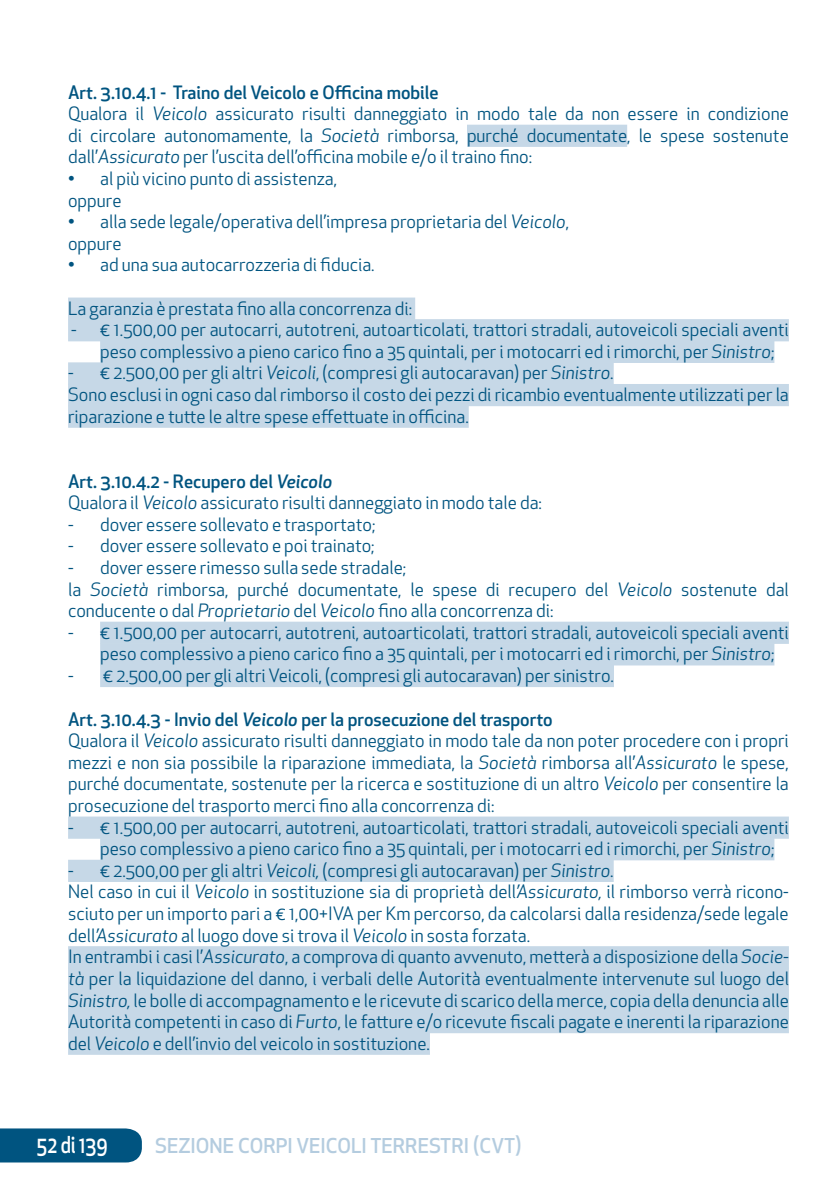
<style>
.page{position:relative;width:840px;height:1191px;background:#fff}
.page>*{position:absolute;margin:0;border:0;box-sizing:border-box;transform-origin:0 0}
.t1{font:500 22.8px "Apex New";letter-spacing:-.01em;color:#fff;scale:.83 1}
.t2{font:500 20px "Apex New";color:#b4ccdf}
.t3{font:18px/21.6px "Apex New";color:#005480}
.s1{font-weight:500}
.s2{font-style:italic}
.s3{font-weight:500;font-style:italic}
</style>
<div class="page">
<div style="left:0;top:1128px;width:142px;height:34px;background:#005480"></div>
<div style="left:466px;top:125px;width:160px;height:22px;background:#c6d8e7"></div>
<div style="left:68px;top:297px;width:347px;height:23px;background:#c6d8e7"></div>
<div style="left:68px;top:319px;width:720px;height:22px;background:#c6d8e7"></div>
<div style="left:100px;top:341px;width:674px;height:22px;background:#c6d8e7"></div>
<div style="left:68px;top:362px;width:545px;height:22px;background:#c6d8e7"></div>
<div style="left:68px;top:384px;width:720px;height:22px;background:#c6d8e7"></div>
<div style="left:68px;top:405px;width:400px;height:23px;background:#c6d8e7"></div>
<div style="left:100px;top:621px;width:688px;height:23px;background:#c6d8e7"></div>
<div style="left:100px;top:643px;width:674px;height:22px;background:#c6d8e7"></div>
<div style="left:100px;top:665px;width:513px;height:22px;background:#c6d8e7"></div>
<div style="left:68px;top:816px;width:720px;height:22px;background:#c6d8e7"></div>
<div style="left:100px;top:838px;width:674px;height:22px;background:#c6d8e7"></div>
<div style="left:68px;top:859px;width:545px;height:23px;background:#c6d8e7"></div>
<div style="left:68px;top:946px;width:720px;height:22px;background:#c6d8e7"></div>
<div style="left:68px;top:967px;width:720px;height:23px;background:#c6d8e7"></div>
<div style="left:68px;top:989px;width:720px;height:22px;background:#c6d8e7"></div>
<div style="left:68px;top:1011px;width:720px;height:22px;background:#c6d8e7"></div>
<div style="left:68px;top:1032px;width:361px;height:22px;background:#c6d8e7"></div>
<p class="t3" style="left:68px;top:81px;width:722px"><span class="s1">Art. 3.10.4.1 - Traino del Veicolo e Officina mobile<br></span>Qualora il <span class="s2">Veicolo</span> assicurato risulti danneggiato in modo tale da non essere in condizione di circolare autonomamente, la <span class="s2">Società</span> rimborsa, purché documentate, le spese sostenute dall’<span class="s2">Assicurato</span> per l’uscita dell’officina mobile e/o il traino fino:</p>
<p class="t3" style="left:68px;top:168px;width:270px">• al più vicino punto di assistenza, oppure</p>
<p class="t3" style="left:68px;top:211px;width:502px">• alla sede legale/operativa dell’impresa proprietaria del <span class="s2">Veicolo</span>, oppure</p>
<p class="t3" style="left:68px;top:254px;width:308px">• ad una sua autocarrozzeria di fiducia.</p>
<p class="t3" style="left:68px;top:297px;width:345px">La garanzia è prestata fino alla concorrenza di:</p>
<p class="t3" style="left:100px;top:319px;width:689px;text-indent:-29px">- € 1.500,00 per autocarri, autotreni, autoarticolati, trattori stradali, autoveicoli speciali aventi peso complessivo a pieno carico fino a 35 quintali, per i motocarri ed i rimorchi, per <span class="s2">Sinistro</span>;</p>
<p class="t3" style="left:68px;top:362px;width:721px">- € 2.500,00 per gli altri <span class="s2">Veicoli</span>, (compresi gli autocaravan) per <span class="s2">Sinistro</span>.<br>Sono esclusi in ogni caso dal rimborso il costo dei pezzi di ricambio eventualmente utilizzati per la riparazione e tutte le altre spese effettuate in officina.</p>
<p class="t3" style="left:68px;top:470px;width:475px"><span class="s1">Art. 3.10.4.2 - Recupero del</span> <span class="s3">Veicolo<br></span>Qualora il <span class="s2">Veicolo</span> assicurato risulti danneggiato in modo tale da:</p>
<p class="t3" style="left:68px;top:513px;width:309px">- dover essere sollevato e trasportato;</p>
<p class="t3" style="left:68px;top:535px;width:308px">- dover essere sollevato e poi trainato;</p>
<p class="t3" style="left:68px;top:556px;width:721px">- dover essere rimesso sulla sede stradale;<br>la <span class="s2">Società</span> rimborsa, purché documentate, le spese di recupero del <span class="s2">Veicolo</span> sostenute dal conducente o dal <span class="s2">Proprietario</span> del <span class="s2">Veicolo</span> fino alla concorrenza di:</p>
<p class="t3" style="left:100px;top:621px;width:689px;text-indent:-32px">- € 1.500,00 per autocarri, autotreni, autoarticolati, trattori stradali, autoveicoli speciali aventi peso complessivo a pieno carico fino a 35 quintali, per i motocarri ed i rimorchi, per <span class="s2">Sinistro</span>;</p>
<p class="t3" style="left:68px;top:664px;width:547px">- € 2.500,00 per gli altri Veicoli, (compresi gli autocaravan) per sinistro.</p>
<p class="t3" style="left:68px;top:708px;width:722px"><span class="s1">Art. 3.10.4.3 - Invio del</span> <span class="s3">Veicolo</span> <span class="s1">per la prosecuzione del trasporto<br></span>Qualora il <span class="s2">Veicolo</span> assicurato risulti danneggiato in modo tale da non poter procedere con i propri mezzi e non sia possibile la riparazione immediata, la <span class="s2">Società</span> rimborsa all’<span class="s2">Assicurato</span> le spese, purché documentate, sostenute per la ricerca e sostituzione di un altro <span class="s2">Veicolo</span> per consentire la prosecuzione del trasporto merci fino alla concorrenza di:</p>
<p class="t3" style="left:100px;top:816px;width:689px;text-indent:-32px">- € 1.500,00 per autocarri, autotreni, autoarticolati, trattori stradali, autoveicoli speciali aventi peso complessivo a pieno carico fino a 35 quintali, per i motocarri ed i rimorchi, per <span class="s2">Sinistro</span>;</p>
<p class="t3" style="left:68px;top:859px;width:722px">- € 2.500,00 per gli altri <span class="s2">Veicoli,</span> (compresi gli autocaravan) per <span class="s2">Sinistro</span>.<br>Nel caso in cui il <span class="s2">Veicolo</span> in sostituzione sia di proprietà dell<span class="s2">’Assicurato,</span> il rimborso verrà ricono&shy;sciuto per un importo pari a € 1,00+IVA per Km percorso, da calcolarsi dalla residenza/sede legale dell<span class="s2">’Assicurato</span> al luogo dove si trova il <span class="s2">Veicolo</span> in sosta forzata.<br>In entrambi i casi l’<span class="s2">Assicurato</span>, a comprova di quanto avvenuto, metterà a disposizione della <span class="s2">Socie&shy;tà</span> per la liquidazione del danno, i verbali delle Autorità eventualmente intervenute sul luogo del <span class="s2">Sinistro,</span> le bolle di accompagnamento e le ricevute di scarico della merce, copia della denuncia alle Autorità competenti in caso di <span class="s2">Furto</span>, le fatture e/o ricevute fiscali pagate e inerenti la riparazione del <span class="s2">Veicolo</span> e dell’invio del veicolo in sostituzione.</p>
<p class="t1" style="left:36px;top:1129px;width:87px">52 di 139</p>
<p class="t2" style="left:155px;top:1132px;width:368px">SEZIONE CORPI VEICOLI TERRESTRI (CVT)</p>
</div>
